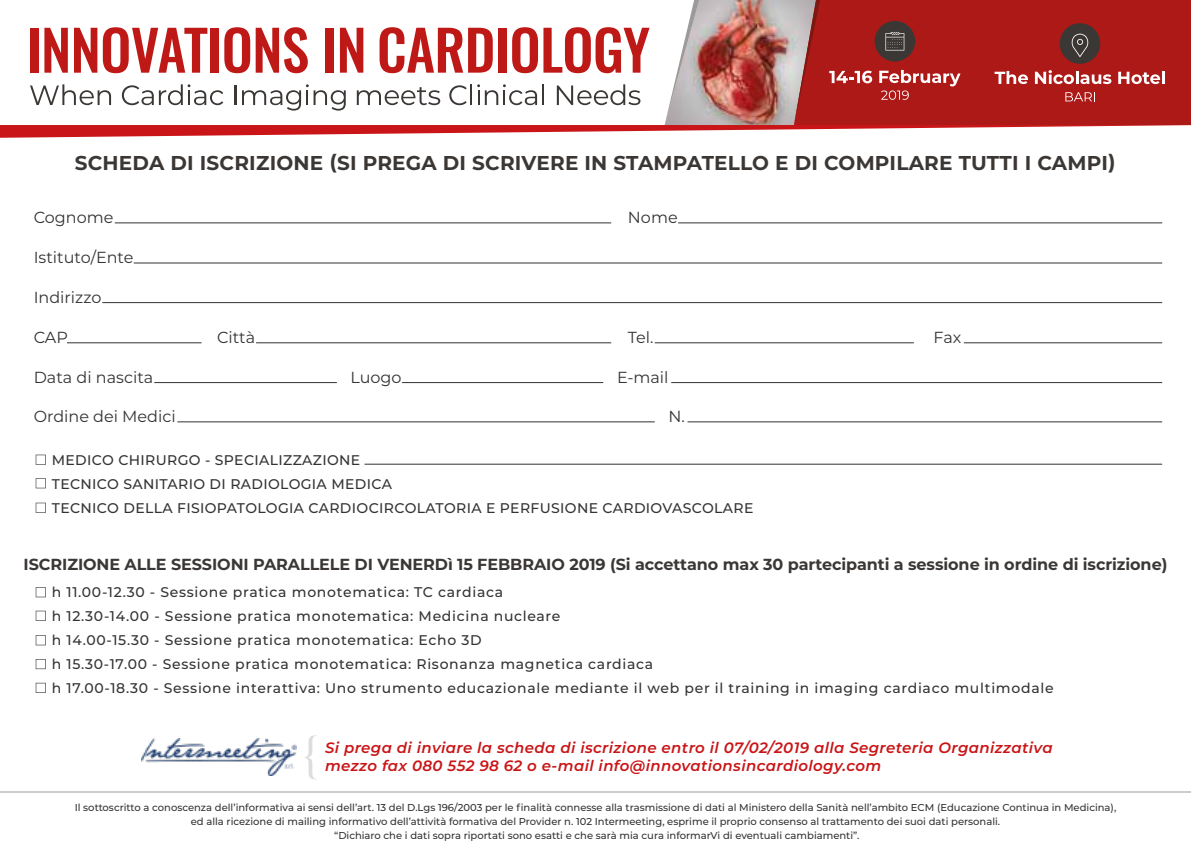
<style>
.page{position:relative;width:1191px;height:851px;background:#fff}
.page>*{position:absolute;margin:0;border:0;box-sizing:border-box;transform-origin:0 0}
.t1{font:700 20px "Montserrat";letter-spacing:.01em;color:#3b3735}
.t2{font:700 16px "Montserrat";letter-spacing:-.005em;color:#3b3735}
.t3{font:16px "Montserrat";color:#333}
.t4{font:italic 600 15px/18px "Montserrat";letter-spacing:.025em;color:#c91517}
.t5{font:500 14px/24px "Montserrat";letter-spacing:.05em;color:#333}
.t6{font:500 14px/24px "Montserrat";letter-spacing:.025em;color:#333}
.t7{font:500 10px/14px "Montserrat";color:#333;text-align:center}
</style>
<div class="page">
<img style="left:142px;top:738px;width:154px;height:37px">
<svg style="left:304px;top:735px;width:13px;height:44px"></svg>
<svg style="left:0;top:0;width:1191px;height:138px"></svg>
<svg style="left:36px;top:454px;width:10px;height:10px"></svg>
<svg style="left:36px;top:478px;width:10px;height:10px"></svg>
<svg style="left:36px;top:502px;width:10px;height:10px"></svg>
<svg style="left:36px;top:587px;width:10px;height:10px"></svg>
<svg style="left:36px;top:610px;width:10px;height:10px"></svg>
<svg style="left:36px;top:635px;width:10px;height:10px"></svg>
<svg style="left:36px;top:659px;width:10px;height:10px"></svg>
<svg style="left:36px;top:682px;width:10px;height:10px"></svg>
<hr style="left:115px;top:222px;width:496px;height:1px;background:#333">
<hr style="left:134px;top:262px;width:1028px;height:1px;background:#333">
<hr style="left:102px;top:302px;width:1060px;height:1px;background:#333">
<hr style="left:67px;top:342px;width:135px;height:1px;background:#333">
<hr style="left:154px;top:382px;width:183px;height:1px;background:#333">
<hr style="left:177px;top:421px;width:477px;height:1px;background:#333">
<hr style="left:364px;top:464px;width:798px;height:1px;background:#333">
<hr style="left:687px;top:421px;width:475px;height:1px;background:#333">
<hr style="left:402px;top:382px;width:201px;height:1px;background:#333">
<hr style="left:671px;top:382px;width:491px;height:1px;background:#333">
<hr style="left:256px;top:342px;width:355px;height:1px;background:#333">
<hr style="left:654px;top:342px;width:260px;height:1px;background:#333">
<hr style="left:964px;top:342px;width:198px;height:1px;background:#333">
<hr style="left:678px;top:222px;width:484px;height:1px;background:#333">
<hr style="left:0;top:791px;width:1191px;height:1px;background:#cdcccc">
<h1 class="t1" style="left:75px;top:148px;width:1042px">SCHEDA DI ISCRIZIONE (SI PREGA DI SCRIVERE IN STAMPATELLO E DI COMPILARE TUTTI I CAMPI)</h1>
<h2 class="t3" style="left:34px;top:207px;width:81px">Cognome</h2>
<h2 class="t3" style="left:628px;top:207px;width:51px">Nome</h2>
<h2 class="t3" style="left:34px;top:246px;width:101px">Istituto/Ente</h2>
<h2 class="t3" style="left:34px;top:286px;width:69px">Indirizzo</h2>
<h2 class="t3" style="left:34px;top:326px;width:36px">CAP</h2>
<h2 class="t3" style="left:34px;top:366px;width:121px">Data di nascita</h2>
<h2 class="t3" style="left:350px;top:366px;width:53px">Luogo</h2>
<h2 class="t3" style="left:617px;top:366px;width:53px">E-mail</h2>
<h2 class="t3" style="left:34px;top:405px;width:143px">Ordine dei Medici</h2>
<h2 class="t3" style="left:668px;top:405px;width:18px">N.</h2>
<h3 class="t6" style="left:52px;top:447px;width:703px">MEDICO CHIRURGO - SPECIALIZZAZIONE<br>TECNICO SANITARIO DI RADIOLOGIA MEDICA<br>TECNICO DELLA FISIOPATOLOGIA CARDIOCIRCOLATORIA E PERFUSIONE CARDIOVASCOLARE</h3>
<h2 class="t3" style="left:217px;top:326px;width:40px">Città</h2>
<h2 class="t3" style="left:628px;top:326px;width:27px">Tel.</h2>
<h2 class="t3" style="left:933px;top:326px;width:29px">Fax</h2>
<h2 class="t2" style="left:24px;top:552px;width:1145px">ISCRIZIONE ALLE SESSIONI PARALLELE DI VENERDì 15 FEBBRAIO 2019 (Si accettano max 30 partecipanti a sessione in ordine di iscrizione)</h2>
<p class="t5" style="left:52px;top:579px;width:1003px">h 11.00-12.30 - Sessione pratica monotematica: TC cardiaca<br>h 12.30-14.00 - Sessione pratica monotematica: Medicina nucleare<br>h 14.00-15.30 - Sessione pratica monotematica: Echo 3D<br>h 15.30-17.00 - Sessione pratica monotematica: Risonanza magnetica cardiaca<br>h 17.00-18.30 - Sessione interattiva: Uno strumento educazionale mediante il web per il training in imaging cardiaco multimodale</p>
<h3 class="t4" style="left:325px;top:737px;width:729px">Si prega di inviare la scheda di iscrizione entro il 07/02/2019 alla Segreteria Organizzativa mezzo fax 080 552 98 62 o e-mail info@innovationsincardiology.com</h3>
<p class="t7" style="left:75px;top:799px;width:1043px">Il sottoscritto a conoscenza dell’informativa ai sensi dell’art. 13 del D.Lgs 196/2003 per le finalità connesse alla trasmissione di dati al Ministero della Sanità nell’ambito ECM (Educazione Continua in Medicina), ed alla ricezione di mailing informativo dell’attività formativa del Provider n. 102 Intermeeting, esprime il proprio consenso al trattamento dei suoi dati personali.<br>“Dichiaro che i dati sopra riportati sono esatti e che sarà mia cura informarVi di eventuali cambiamenti”.</p>
</div>
